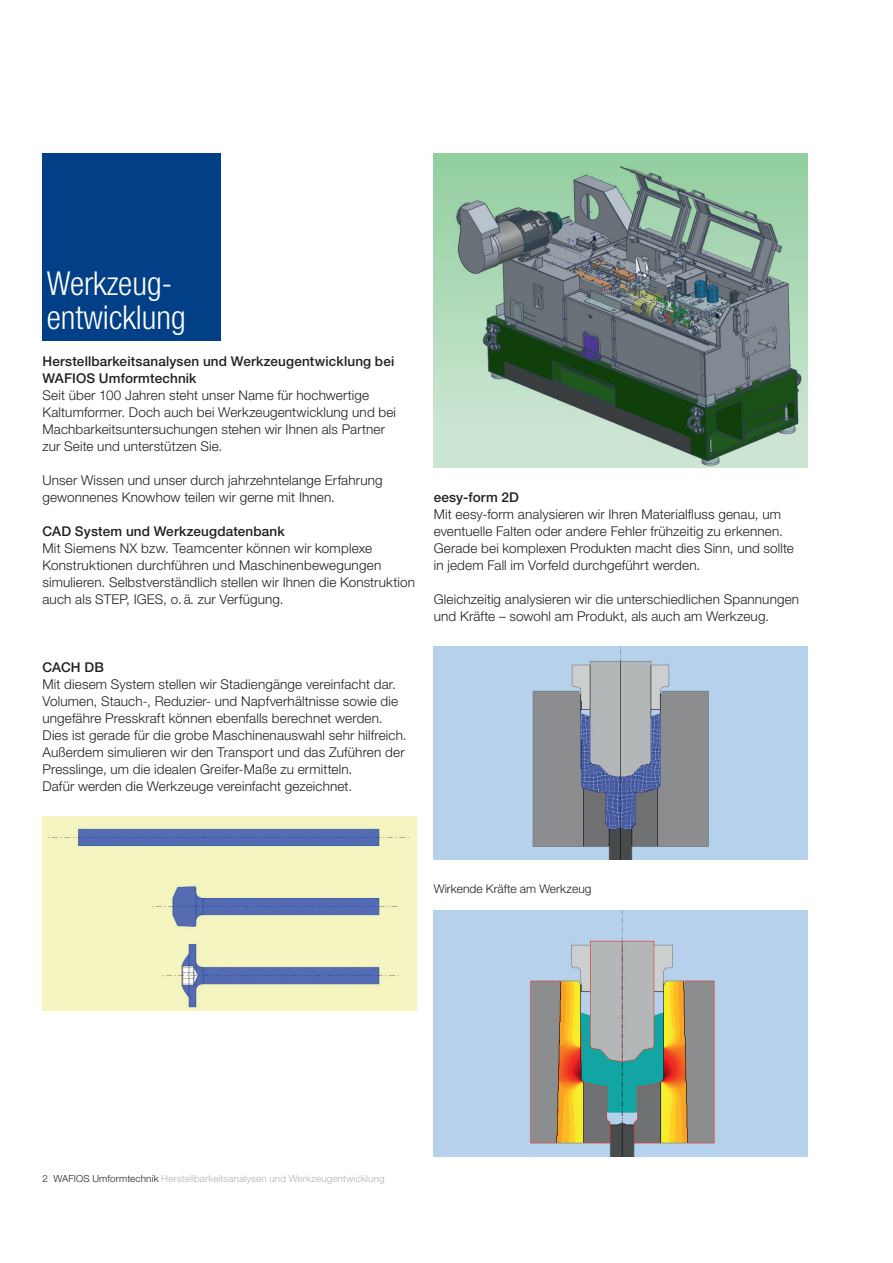
<style>
.page{position:relative;width:893px;height:1263px;background:#fff}
.page>*{position:absolute;margin:0;border:0;box-sizing:border-box;transform-origin:0 0}
.t1{font:300 condensed 33px/34px "Helvetica Neue LTCE";color:#fff}
.t2{font:300 13.5px/17px "Helvetica Neue LT Pro";letter-spacing:.01em;color:#231f20}
.t3{font:500 13.5px/17px "Helvetica Neue LT Pro";letter-spacing:.01em;color:#231f20}
.t4{font:300 12px "Helvetica Neue LT Pro";letter-spacing:.005em;color:#231f20}
.t5{font:300 9.75px "Helvetica Neue LT";letter-spacing:.02em;color:#b2b3b7}
.s1{font-family:"Helvetica Neue LT Pro";color:#231f20}
.s2{color:#231f20}
</style>
<div class="page">
<div style="left:43px;top:153px;width:178px;height:187px;background:#014086"></div>
<img style="left:434px;top:154px;width:374px;height:314px">
<img style="left:43px;top:816px;width:374px;height:195px">
<img style="left:434px;top:646px;width:374px;height:213px">
<img style="left:434px;top:910px;width:374px;height:247px">
<h1 class="t1" style="left:47px;top:266px;width:141px">Werkzeug&shy;entwicklung</h1>
<p class="t3" style="left:43px;top:352px;width:353px">Herstellbarkeitsanalysen und Werkzeugentwicklung bei<br>Wafios Umformtechnik</p>
<p class="t2" style="left:43px;top:386px;width:355px">Seit über 100 Jahren steht unser Name für hochwertige Kaltumformer. Doch auch bei Werkzeugentwicklung und bei Machbarkeitsuntersuchungen stehen wir Ihnen als Partner zur Seite und unterstützen Sie.</p>
<p class="t2" style="left:43px;top:471px;width:342px">Unser Wissen und unser durch jahrzehntelange Erfahrung gewonnenes Knowhow teilen wir gerne mit Ihnen.</p>
<p class="t3" style="left:43px;top:522px;width:244px">CAD System und Werkzeugdatenbank</p>
<p class="t2" style="left:43px;top:539px;width:374px">Mit Siemens NX bzw. Teamcenter können wir komplexe Konstruktionen durchführen und Maschinenbewegungen simulieren. Selbstverständlich stellen wir Ihnen die Konstruktion auch als STEP, IGES, o. ä. zur Verfügung.</p>
<p class="t3" style="left:43px;top:658px;width:63px">CACH DB</p>
<p class="t2" style="left:43px;top:675px;width:366px">Mit diesem System stellen wir Stadiengänge vereinfacht dar.<br>Volumen, Stauch-, Reduzier- und Napfverhältnisse sowie die ungefähre Presskraft können ebenfalls berechnet werden.<br>Dies ist gerade für die grobe Maschinenauswahl sehr hilfreich.<br>Außerdem simulieren wir den Transport und das Zuführen der Presslinge, um die idealen Greifer-Maße zu ermitteln.<br>Dafür werden die Werkzeuge vereinfacht gezeichnet.</p>
<p class="t3" style="left:434px;top:488px;width:87px">eesy-form 2D</p>
<p class="t2" style="left:434px;top:505px;width:362px">Mit eesy-form analysieren wir Ihren Materialfluss genau, um eventuelle Falten oder andere Fehler frühzeitig zu erkennen.<br>Gerade bei komplexen Produkten macht dies Sinn, und sollte in jedem Fall im Vorfeld durchgeführt werden.</p>
<p class="t2" style="left:434px;top:590px;width:367px">Gleichzeitig analysieren wir die unterschiedlichen Spannungen und Kräfte – sowohl am Produkt, als auch am Werkzeug.</p>
<p class="t4" style="left:434px;top:881px;width:159px">Wirkende Kräfte am Werkzeug</p>
<p class="t5" style="left:43px;top:1173px;width:344px"><span class="s1">2</span> <span class="s2">WAFIOS Umformtechnik</span> Herstellbarkeitsanalysen und Werkzeugentwicklung</p>
</div>
